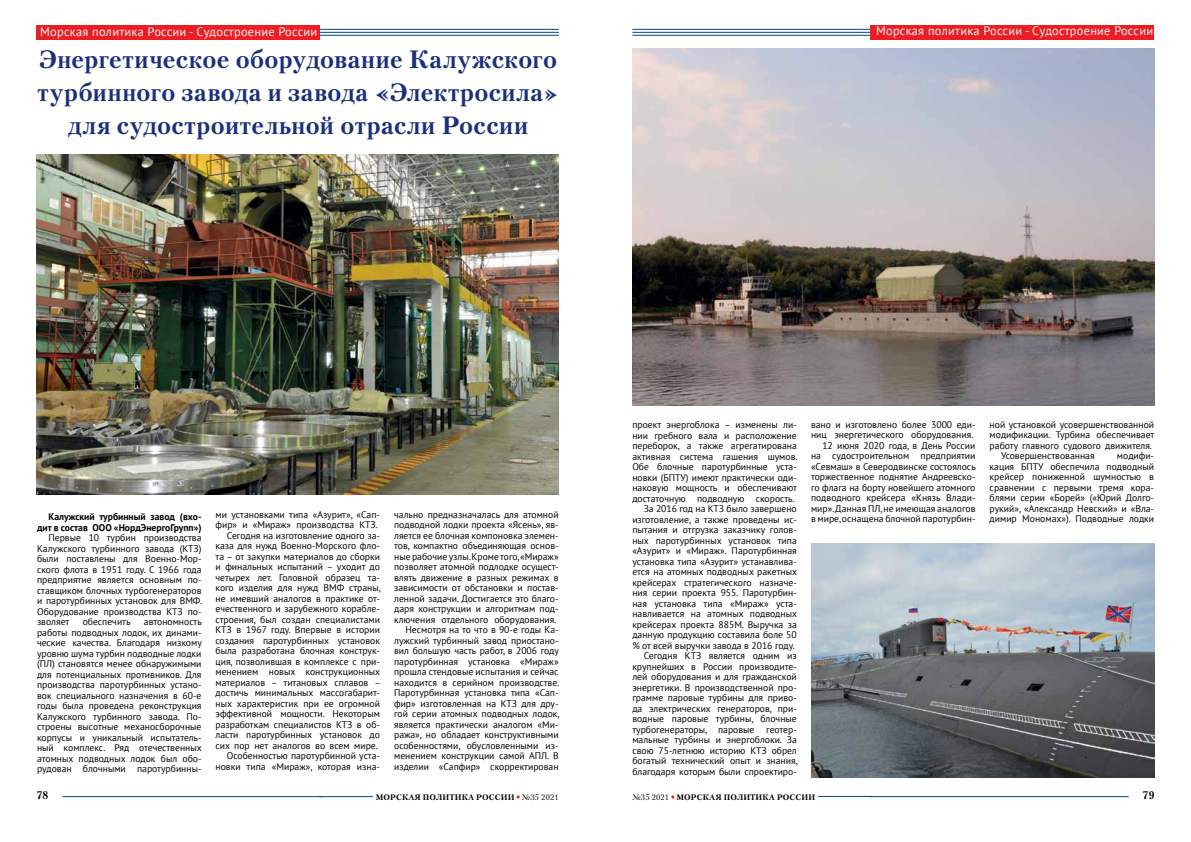
<style>
.page{position:relative;width:1191px;height:842px;background:#fff}
.page>*{position:absolute;margin:0;border:0;box-sizing:border-box;transform-origin:0 0}
.t1{font:700 25px/33px "Petersburg C";letter-spacing:.015em;color:#1b2f7e;text-align:center}
.t2{font:12.4px "PT Sans";letter-spacing:.02em;color:#fff}
.t3{font:700 11px "Petersburg C";color:#000}
.t4{font:9.6px/10.5px "PT Sans";color:#000;text-align:right}
.t5{font:700 9.6px/10.5px "PT Sans";color:#000;text-align:right}
.t6{font:700 8px "Petersburg C";letter-spacing:.02em;color:#000}
.s1{font-weight:400}
</style>
<div class="page">
<hr style="left:632px;top:29px;width:371px;height:1px;background:#004689">
<hr style="left:632px;top:32px;width:371px;height:1px;background:#004689">
<hr style="left:632px;top:35px;width:371px;height:1px;background:#004689">
<div style="left:870px;top:25px;width:284px;height:14px;background:#ed1d24"></div>
<hr style="left:188px;top:29px;width:371px;height:1px;background:#004689">
<hr style="left:188px;top:32px;width:371px;height:1px;background:#004689">
<hr style="left:188px;top:35px;width:371px;height:1px;background:#004689">
<div style="left:36px;top:25px;width:283px;height:14px;background:#ed1d24"></div>
<hr style="left:868px;top:796px;width:260px;height:1px;background:#004689">
<hr style="left:63px;top:796px;width:259px;height:1px;background:#004689">
<hr style="left:818px;top:796px;width:54px;height:1px;background:#004689">
<hr style="left:319px;top:796px;width:54px;height:1px;background:#004689">
<img style="left:37px;top:155px;width:521px;height:339px">
<img style="left:632px;top:49px;width:522px;height:356px">
<img style="left:811px;top:543px;width:343px;height:234px">
<p class="t2" style="left:40px;top:24px;width:278px">Морская политика России - Судостроение России</p>
<h1 class="t1" style="left:38px;top:42px;width:522px">Энергетическое оборудование Калужского турбинного завода и завода «Электросила» для судостроительной отрасли России</h1>
<p class="t2" style="left:876px;top:23px;width:278px">Морская политика России - Судостроение России</p>
<p class="t5" style="left:37px;top:511px;width:166px">Калужский турбинный завод (вхо&shy;дит в состав ООО «НордЭнергоГрупп»)</p>
<p class="t4" style="left:37px;top:532px;width:167px;text-align:justify;text-indent:11px">Первые 10 турбин производства Калужского турбинного завода (КТЗ) были поставлены для Военно-Мор&shy;ского флота в 1951 году. С 1966 года предприятие является основным по&shy;ставщиком блочных турбогенераторов и паротурбинных установок для ВМФ.<br>Оборудование производства КТЗ по&shy;зволяет</p>
<p class="t4" style="left:83px;top:616px;width:49px">обеспечить</p>
<p class="t4" style="left:37px;top:616px;width:166px;text-align:justify;text-indent:107px">автономность работы подводных лодок, их динами&shy;ческие качества. Благодаря низкому уровню шума турбин подводные лодки (ПЛ) становятся менее обнаружимыми для потенциальных противников. Для производства паротурбинных устано&shy;вок специального назначения в 60-е годы была проведена реконструкция Калужского турбинного завода. По&shy;строены высотные механосборочные корпусы и уникальный испытатель&shy;ный комплекс. Ряд отечественных атомных подводных лодок был обо&shy;рудован блочными паротурбинны-</p>
<p class="t4" style="left:215px;top:509px;width:167px">ми установками типа «Азурит», «Сап&shy;фир» и «Мираж» производства КТЗ.<br>Сегодня на изготовление одного за&shy;каза для нужд Военно-Морского фло&shy;та – от закупки материалов до сборки и финальных испытаний – уходит до четырех лет. Головной образец та&shy;кого изделия для нужд ВМФ страны, не имевший аналогов в практике от&shy;ечественного и зарубежного корабле&shy;строения, был создан специалистами КТЗ в 1967 году. Впервые в истории создания паротурбинных установок была разработана блочная конструк&shy;ция, позволившая в комплексе с при&shy;менением новых конструкционных материалов – титановых сплавов – достичь минимальных массогабарит&shy;ных характеристик при ее огромной эффективной мощности. Некоторым разработкам специалистов КТЗ в об&shy;ласти паротурбинных установок до сих пор нет аналогов во всем мире.<br>Особенностью паротурбинной уста&shy;новки типа «Мираж», которая изна-</p>
<p class="t4" style="left:394px;top:509px;width:167px">чально предназначалась для атомной подводной лодки проекта «Ясень», яв&shy;ляется ее блочная компоновка элемен&shy;тов, компактно объединяющая основ&shy;ные рабочие узлы. Кроме того, «Мираж» позволяет атомной подлодке осущест&shy;влять движение в разных режимах в зависимости от обстановки и постав&shy;ленной задачи. Достигается это благо&shy;даря конструкции и алгоритмам под&shy;ключения отдельного оборудования.<br>Несмотря на то что в 90-е годы Ка&shy;лужский турбинный завод приостано&shy;вил большую часть работ, в 2006 году паротурбинная установка «Мираж» прошла стендовые испытания и сейчас находится в серийном производстве.<br>Паротурбинная установка типа «Сап&shy;фир» изготовленная на КТЗ для дру&shy;гой серии атомных подводных лодок, является практически аналогом «Ми&shy;ража», но обладает конструктивными особенностями, обусловленными из&shy;менением конструкции самой АПЛ. В изделии «Сапфир» скорректирован</p>
<p class="t4" style="left:632px;top:419px;width:167px">проект энергоблока – изменены ли&shy;нии гребного вала и расположение переборок, а также агрегатирована активная система гашения шумов.<br>Обе блочные паротурбинные уста&shy;новки (БПТУ) имеют практически оди&shy;наковую мощность и обеспечивают достаточную подводную скорость.<br>За 2016 год на КТЗ было завершено изготовление, а также проведены ис&shy;пытания и отгрузка заказчику голов&shy;ных паротурбинных установок типа «Азурит» и «Мираж». Паротурбинная установка типа «Азурит» устанавлива&shy;ется на атомных подводных ракетных крейсерах стратегического назначе&shy;ния серии проекта 955. Паротурбин&shy;ная установка типа «Мираж» уста&shy;навливается на атомных подводных крейсерах проекта 885М. Выручка за данную продукцию составила боле 50 % от всей выручки завода в 2016 году.<br>Сегодня КТЗ является одним из крупнейших в России производите&shy;лей оборудования и для гражданской энергетики. В производственной про&shy;грамме паровые турбины для приво&shy;да электрических генераторов, при&shy;водные паровые турбины, блочные турбогенераторы, паровые геотер&shy;мальные турбины и энергоблоки. За свою 75-летнюю историю КТЗ обрел богатый технический опыт и знания, благодаря которым были спроектиро-</p>
<p class="t4" style="left:811px;top:419px;width:166px">вано и изготовлено более 3000 еди&shy;ниц энергетического оборудования.<br>12 июня 2020 года, в День России на судостроительном предприятии «Севмаш» в Северодвинске состоялось торжественное поднятие Андреевско&shy;го флага на борту новейшего атомного подводного крейсера «Князь Влади&shy;мир». Данная ПЛ, не имеющая аналогов в мире, оснащена блочной паротурбин-</p>
<p class="t4" style="left:989px;top:419px;width:166px">ной установкой усовершенствованной</p>
<p class="t4" style="left:989px;top:429px;width:166px">модификации. Турбина обеспечивает</p>
<p class="t4" style="left:989px;top:440px;width:164px">работу главного судового движителя.</p>
<p class="t4" style="left:1001px;top:450px;width:95px">Усовершенствованная</p>
<p class="t4" style="left:989px;top:450px;width:166px;text-align:justify;text-indent:127px">модифи&shy;кация БПТУ обеспечила подводный крейсер пониженной шумностью в сравнении с первыми тремя кора&shy;блями серии «Борей» («Юрий Долго&shy;рукий», «Александр Невский» и «Вла&shy;димир Мономах»). Подводные лодки</p>
<p class="t3" style="left:37px;top:789px;width:13px">78</p>
<p class="t6" style="left:376px;top:792px;width:184px">МОРСКАЯ ПОЛИТИКА РОССИИ <span class="s1">№35 2021</span></p>
<p class="t6" style="left:632px;top:792px;width:184px"><span class="s1">№35 2021</span> МОРСКАЯ ПОЛИТИКА РОССИИ</p>
<p class="t3" style="left:1142px;top:789px;width:13px">79</p>
</div>
